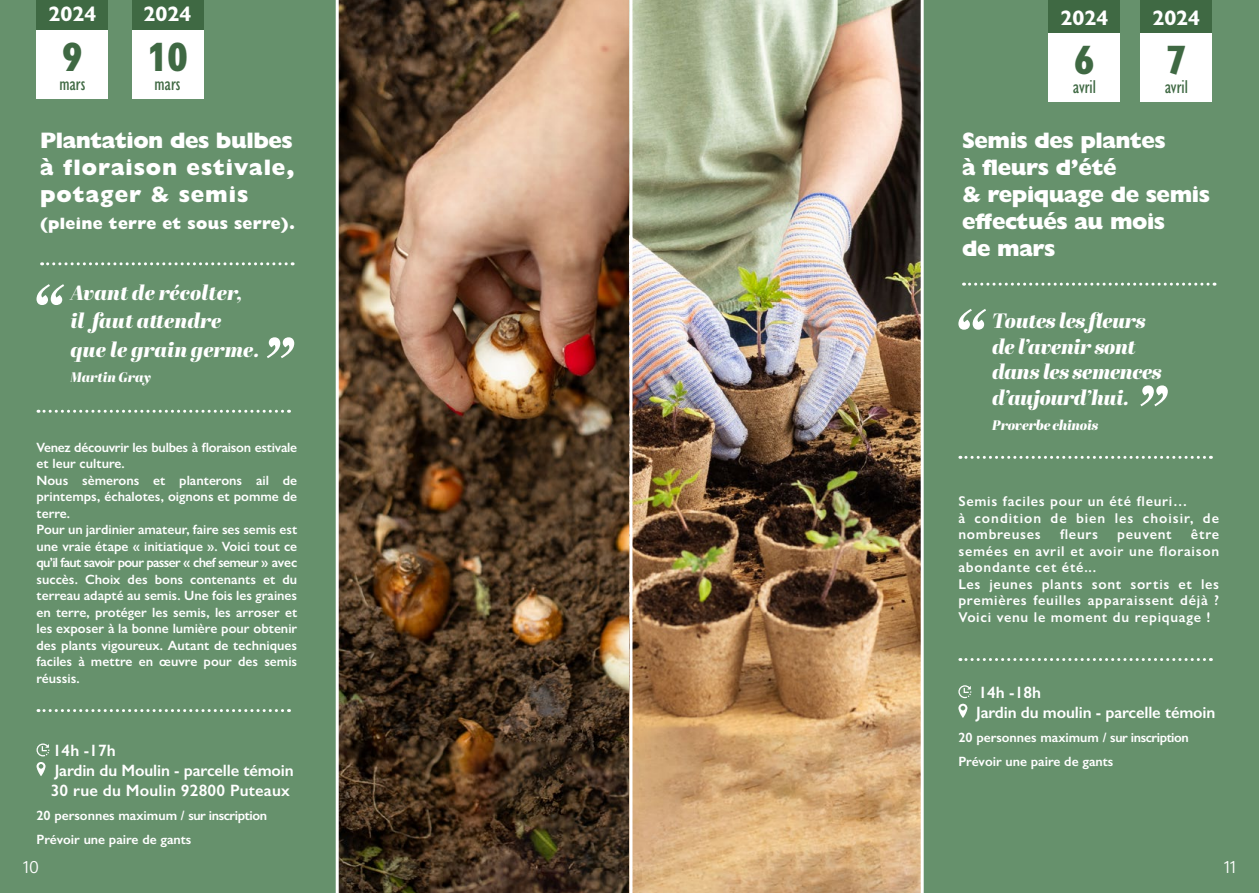
<style>
.page{position:relative;width:1259px;height:893px;background:#fff}
.page>*{position:absolute;margin:0;border:0;box-sizing:border-box;transform-origin:0 0}
.t1{font:800 22.5px/27px "Gill Sans Nova";letter-spacing:-.02em;color:#fff;text-align:justify}
.t2{font:700 21.15px "Gill Sans Nova";color:#fff}
.t3{font:italic 20.7px/25.5px "Abril Fatface";letter-spacing:-.02em;color:#fff}
.t4{font:italic 20.7px/28.5px "Abril Fatface";color:#fff}
.t5{font:500 condensed 19.2px "Gill Sans Nova";color:#3f6943}
.t6{font:300 18px "Acumin Pro";color:#fff}
.t7{font:600 16.5px/19.8px "Gill Sans";letter-spacing:-.01em;color:#fff}
.t8{font:800 16.5px "Gill Sans Nova";letter-spacing:.02em;color:#fff}
.t9{font:600 14.25px/16.5px "Gill Sans Nova";letter-spacing:.05em;color:#fff}
.t10{font:italic 13.8px "Abril Fatface";letter-spacing:-.02em;color:#fff}
.t11{font:600 13.5px/16.5px "Gill Sans Nova";color:#fff}
.t12{font:600 13.5px/24px "Gill Sans";color:#fff}
</style>
<div class="page">
<div style="left:922px;top:0;width:337px;height:893px;background:#66916c"></div>
<div style="left:0;top:0;width:337px;height:893px;background:#66916c"></div>
<img style="left:628px;top:0;width:292px;height:893px">
<img style="left:339px;top:0;width:289px;height:893px">
<div style="left:1140px;top:0;width:72px;height:6px;background:#3f6943"></div>
<div style="left:1048px;top:0;width:72px;height:10px;background:#3f6943"></div>
<hr style="left:920px;top:0;width:3px;height:893px;background:#fff">
<hr style="left:629px;top:0;width:3px;height:893px;background:#fff">
<div style="left:1140px;top:3px;width:72px;height:99px;background:#fff"></div>
<div style="left:1140px;top:3px;width:72px;height:30px;background:#3f6943"></div>
<div style="left:1048px;top:3px;width:72px;height:99px;background:#fff"></div>
<div style="left:1048px;top:3px;width:72px;height:30px;background:#3f6943"></div>
<div style="left:132px;top:0;width:71px;height:98px;background:#fff"></div>
<div style="left:132px;top:0;width:71px;height:29px;background:#3f6943"></div>
<div style="left:36px;top:0;width:72px;height:98px;background:#fff"></div>
<div style="left:36px;top:0;width:72px;height:29px;background:#3f6943"></div>
<hr style="left:336px;top:0;width:3px;height:893px;background:#fff">
<svg style="left:36px;top:284px;width:28px;height:21px"></svg>
<svg style="left:267px;top:337px;width:27px;height:21px"></svg>
<svg style="left:42px;top:262px;width:251px;height:3px"></svg>
<svg style="left:38px;top:410px;width:251px;height:3px"></svg>
<svg style="left:38px;top:709px;width:251px;height:3px"></svg>
<svg style="left:36px;top:743px;width:13px;height:13px"></svg>
<svg style="left:36px;top:762px;width:10px;height:14px"></svg>
<svg style="left:958px;top:309px;width:28px;height:21px"></svg>
<svg style="left:1140px;top:385px;width:27px;height:21px"></svg>
<svg style="left:963px;top:283px;width:252px;height:3px"></svg>
<svg style="left:960px;top:456px;width:251px;height:3px"></svg>
<svg style="left:960px;top:658px;width:251px;height:3px"></svg>
<svg style="left:958px;top:685px;width:13px;height:13px"></svg>
<svg style="left:958px;top:704px;width:9px;height:14px"></svg>
<h2 class="t2" style="left:49px;top:1px;width:49px">2024</h2>
<h3 class="t5" style="left:59px;top:71px;width:27px"><sup>9</sup>mars</h3>
<h2 class="t2" style="left:144px;top:1px;width:49px">2024</h2>
<h3 class="t5" style="left:147px;top:71px;width:42px"><sup>10</sup>mars</h3>
<h1 class="t1" style="left:40px;top:126px;width:256px">Plantation des bulbes à floraison estivale, potager &amp; semis</h1>
<p class="t8" style="left:40px;top:213px;width:256px">(pleine terre et sous serre).</p>
<h3 class="t4" style="left:70px;top:277px;width:191px">Avant de récolter, il faut attendre que le grain germe.</h3>
<p class="t10" style="left:70px;top:367px;width:82px">Martin Gray</p>
<p class="t11" style="left:36px;top:439px;width:262px">Venez découvrir les bulbes à floraison estivale et leur culture.<br>Nous sèmerons et planterons ail de printemps, échalotes, oignons et pomme de terre.<br>Pour un jardinier amateur, faire ses semis est une vraie étape « initiatique ». Voici tout ce qu’il faut savoir pour passer « chef semeur » avec succès. Choix des bons contenants et du terreau adapté au semis. Une fois les graines en terre, protéger les semis, les arroser et les exposer à la bonne lumière pour obtenir des plants vigoureux. Autant de techniques faciles à mettre en œuvre pour des semis réussis.</p>
<p class="t7" style="left:51px;top:741px;width:244px">14h -17h<br>Jardin du Moulin - parcelle témoin<br>30 rue du Moulin 92800 Puteaux</p>
<p class="t12" style="left:36px;top:803px;width:232px">20 personnes maximum / sur inscription<br>Prévoir une paire de gants</p>
<h2 class="t2" style="left:1060px;top:4px;width:49px">2024</h2>
<h3 class="t5" style="left:1072px;top:74px;width:25px"><sup>6</sup>avril</h3>
<h2 class="t2" style="left:1152px;top:4px;width:49px">2024</h2>
<h3 class="t5" style="left:1164px;top:74px;width:25px"><sup>7</sup>avril</h3>
<h1 class="t1" style="left:962px;top:126px;width:249px;text-align:left">Semis des plantes<br>à fleurs d’été<br>&amp; repiquage de semis effectués au mois<br>de mars</h1>
<h3 class="t3" style="left:992px;top:307px;width:171px">Toutes les fleurs de l’avenir sont dans les semences d’aujourd’hui.</h3>
<p class="t10" style="left:992px;top:415px;width:108px">Proverbe chinois</p>
<p class="t9" style="left:958px;top:493px;width:262px">Semis faciles pour un été fleuri…<br>à condition de bien les choisir, de nombreuses</p>
<p class="t9" style="left:1060px;top:526px;width:40px">fleurs</p>
<p class="t9" style="left:1117px;top:526px;width:56px">peuvent</p>
<p class="t9" style="left:958px;top:526px;width:262px;text-indent:232px">être semées en avril et avoir une floraison abondante cet été...<br>Les jeunes plants sont sortis et les premières feuilles apparaissent déjà ?<br>Voici venu le moment du repiquage !</p>
<p class="t7" style="left:976px;top:683px;width:241px">14h -18h<br>Jardin du moulin - parcelle témoin</p>
<p class="t12" style="left:958px;top:725px;width:232px">20 personnes maximum / sur inscription<br>Prévoir une paire de gants</p>
<h3 class="t6" style="left:23px;top:855px;width:18px">10</h3>
<h3 class="t6" style="left:1223px;top:855px;width:14px">11</h3>
</div>
